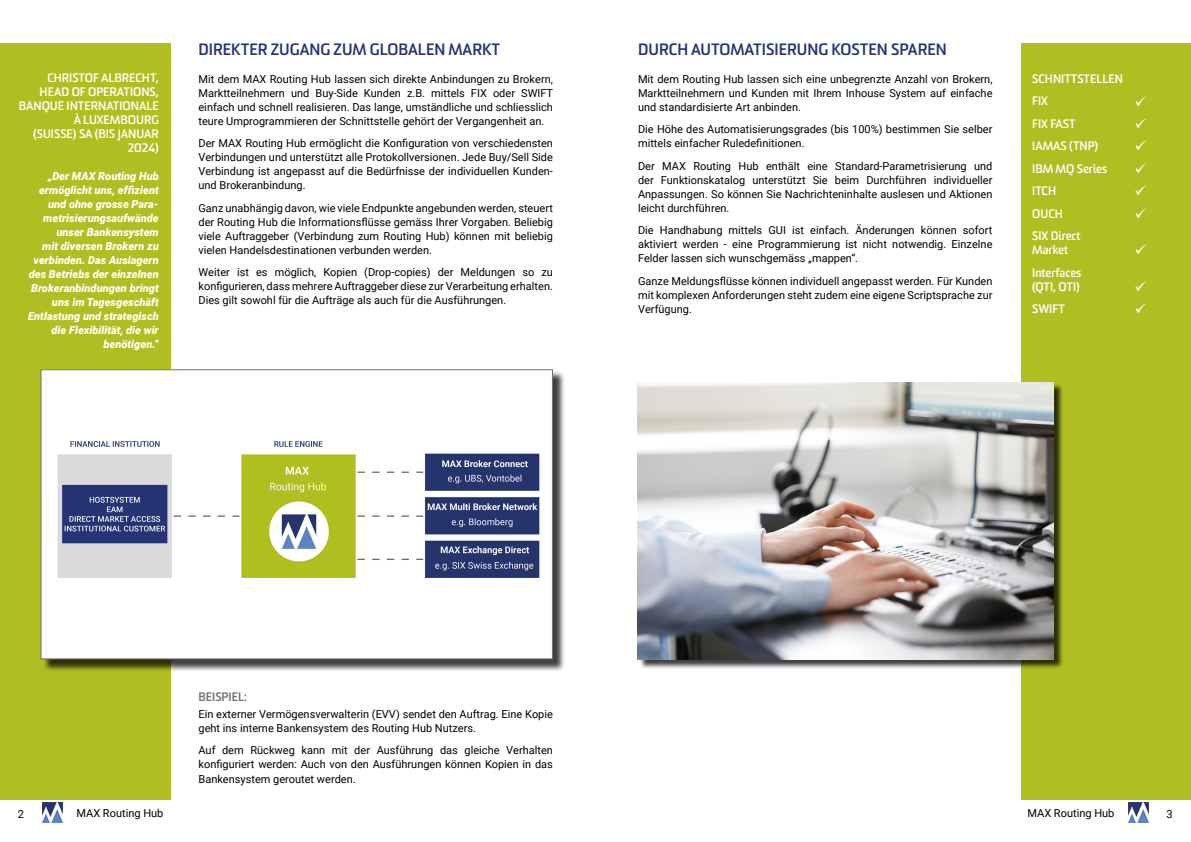
<style>
.page{position:relative;width:1191px;height:842px;background:#fff}
.page>*{position:absolute;margin:0;border:0;box-sizing:border-box;transform-origin:0 0}
.t1{font:700 16px "Sommet";color:#283375}
.t2{font:15px/22.4px "Wingdings";color:#fff;text-align:justify}
.t3{font:700 12px/22.5px "Sommet";color:#fff}
.t4{font:700 12px "Sommet";color:#706f6f}
.t5{font:11px/14px "Roboto";color:#000;text-align:justify}
.t6{font:italic 900 11px/14px "Roboto";color:#fff;text-align:right}
</style>
<div class="page">
<img style="left:43px;top:802px;width:20px;height:20px">
<img style="left:1128px;top:802px;width:20px;height:20px">
<div style="left:0;top:43px;width:170px;height:756px;background:#b1be22"></div>
<div style="left:1021px;top:43px;width:170px;height:756px;background:#b1be22"></div>
<div style="left:639px;top:383px;width:424px;height:286px;background:#000;opacity:.75"></div>
<img style="left:638px;top:382px;width:415px;height:277px">
<div style="left:42px;top:371px;width:523px;height:301px;background:#000;opacity:.75"></div>
<img style="left:42px;top:371px;width:509px;height:286px">
<div style="left:40px;top:369px;width:513px;height:290px;border:1px solid #706f6f"></div>
<p class="t3" style="left:19px;top:71px;width:141px;line-height:14px;text-align:right">CHRISTOF ALBRECHT,<br>HEAD OF OPERATIONS,<br>BANQUE INTERNATIONALE<br>À LUXEMBOURG<br>(SUISSE) SA (BIS JANUAR<br>2024)</p>
<p class="t6" style="left:28px;top:169px;width:132px">„Der MAX Routing Hub ermöglicht uns, effizient und ohne grosse Para&shy;metrisierungsaufwände unser Bankensystem<br>mit diversen Brokern zu verbinden. Das Auslagern des Betriebs der einzelnen<br>Brokeranbindungen bringt uns im Tagesgeschäft<br>Entlastung und strategisch die Flexibilität, die wir benötigen.“</p>
<h1 class="t1" style="left:198px;top:39px;width:303px">DIREKTER ZUGANG ZUM GLOBALEN MARKT</h1>
<p class="t5" style="left:198px;top:72px;width:356px">Mit dem MAX Routing Hub lassen sich direkte Anbindungen zu Brokern, Marktteilnehmern und Buy-Side Kunden z.B. mittels FIX oder SWIFT einfach und schnell realisieren. Das lange, umständliche und schliesslich teure Umprogrammieren der Schnittstelle gehört der Vergangenheit an.</p>
<p class="t5" style="left:198px;top:136px;width:356px">Der MAX Routing Hub ermöglicht die Konfiguration von verschiedensten Verbindungen und unterstützt alle Protokollversionen. Jede Buy/Sell Side Verbindung ist angepasst auf die Bedürfnisse der individuellen Kunden&shy;und Brokeranbindung.</p>
<p class="t5" style="left:198px;top:201px;width:356px">Ganz unabhängig davon, wie viele Endpunkte angebunden werden, steuert der Routing Hub die Informationsflüsse gemäss Ihrer Vorgaben. Beliebig viele Auftraggeber (Verbindung zum Routing Hub) können mit beliebig vielen Handelsdestinationen verbunden werden.</p>
<p class="t5" style="left:198px;top:265px;width:356px">Weiter ist es möglich, Kopien (Drop-copies) der Meldungen so zu konfigurieren, dass mehrere Auftraggeber diese zur Verarbeitung erhalten.<br>Dies gilt sowohl für die Aufträge als auch für die Ausführungen.</p>
<h1 class="t1" style="left:638px;top:39px;width:310px">DURCH AUTOMATISIERUNG KOSTEN SPAREN</h1>
<p class="t5" style="left:638px;top:72px;width:356px">Mit dem Routing Hub lassen sich eine unbegrenzte Anzahl von Brokern, Marktteilnehmern und Kunden mit Ihrem Inhouse System auf einfache und standardisierte Art anbinden.</p>
<p class="t5" style="left:638px;top:122px;width:356px">Die Höhe des Automatisierungsgrades (bis 100%) bestimmen Sie selber mittels einfacher Ruledefinitionen.</p>
<p class="t5" style="left:638px;top:159px;width:356px">Der MAX Routing Hub enthält eine Standard-Parametrisierung und der Funktionskatalog unterstützt Sie beim Durchführen individueller Anpassungen. So können Sie Nachrichteninhalte auslesen und Aktionen leicht durchführen.</p>
<p class="t5" style="left:638px;top:223px;width:356px">Die Handhabung mittels GUI ist einfach. Änderungen können sofort aktiviert werden - eine Programmierung ist nicht notwendig. Einzelne Felder lassen sich wunschgemäss „mappen“.</p>
<p class="t5" style="left:638px;top:274px;width:356px">Ganze Meldungsflüsse können individuell angepasst werden. Für Kunden mit komplexen Anforderungen steht zudem eine eigene Scriptsprache zur Verfügung.</p>
<p class="t3" style="left:1032px;top:67px;width:92px">SCHNITTSTELLEN<br>FIX<br>FIX FAST<br>IAMAS (TNP)<br>IBM MQ Series<br>ITCH<br>OUCH<br>SIX Direct</p>
<p class="t3" style="left:1032px;top:239px;width:51px">Market<br>Interfaces</p>
<p class="t3" style="left:1032px;top:275px;width:49px">(QTI, OTI)<br>SWIFT</p>
<h2 class="t2" style="left:1134px;top:91px;width:13px">✓ ✓ ✓ ✓ ✓ ✓</h2>
<p class="t4" style="left:198px;top:689px;width:50px">BEISPIEL:</p>
<p class="t5" style="left:198px;top:707px;width:356px">Ein externer Vermögensverwalterin (EVV) sendet den Auftrag. Eine Kopie geht ins interne Bankensystem des Routing Hub Nutzers.</p>
<p class="t5" style="left:198px;top:743px;width:356px">Auf dem Rückweg kann mit der Ausführung das gleiche Verhalten konfiguriert werden: Auch von den Ausführungen können Kopien in das Bankensystem geroutet werden.</p>
<p class="t5" style="left:18px;top:806px;width:8px">2</p>
<p class="t5" style="left:77px;top:806px;width:88px">MAX Routing Hub</p>
<p class="t5" style="left:1027px;top:806px;width:88px">MAX Routing Hub</p>
<p class="t5" style="left:1166px;top:806px;width:8px">3</p>
</div>
